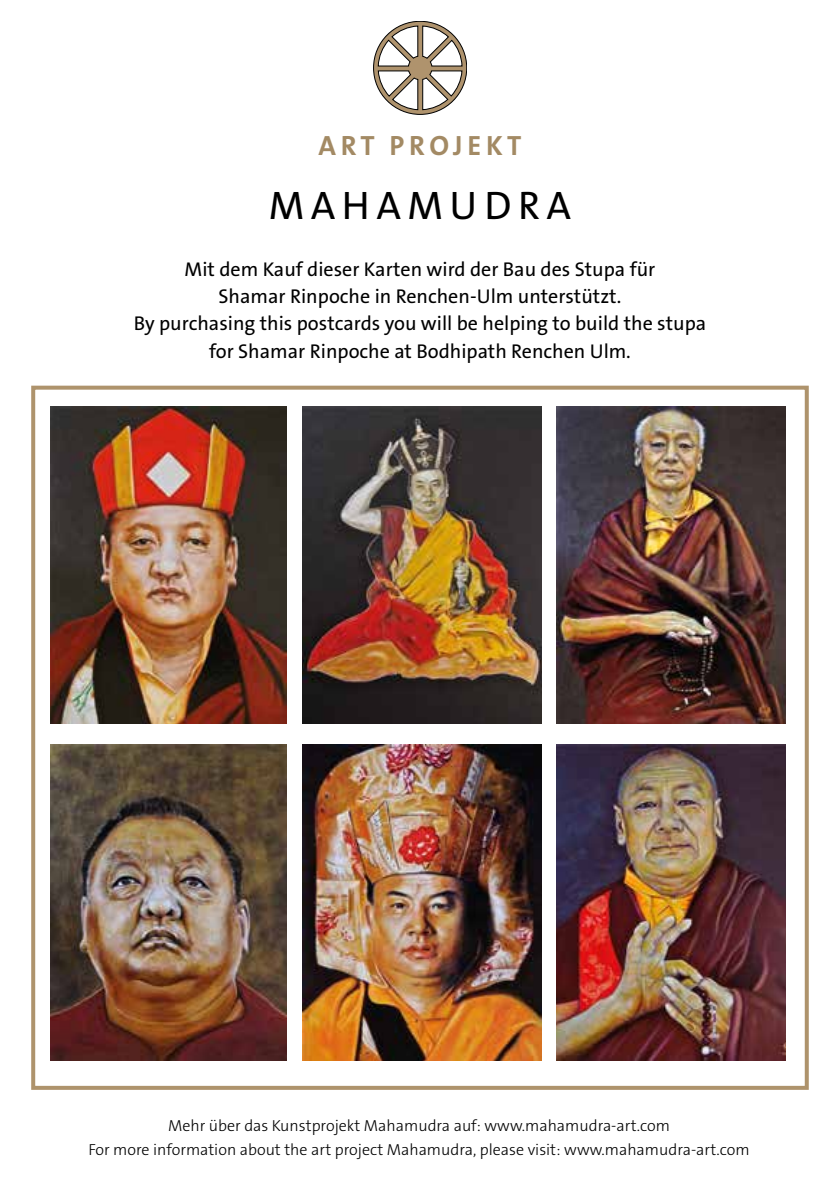
<style>
.page{position:relative;width:840px;height:1191px;background:#fff}
.page>*{position:absolute;margin:0;border:0;box-sizing:border-box;transform-origin:0 0}
.t1{font:40px "The Sans B W5 Plain";letter-spacing:.165em;color:#000}
.t2{font:700 28px "The Sans B W7";letter-spacing:.16em;color:#a38a64}
.t3{font:20px/27px "The Sans B W5 Plain";color:#000;text-align:center}
.t4{font:300 16px/24px "The Sans B W3";color:#000;text-align:center}
</style>
<div class="page">
<svg style="left:373px;top:21px;width:93px;height:93px"></svg>
<div style="left:31px;top:386px;width:777px;height:703px;border:4px solid #ae936c"></div>
<img style="left:556px;top:744px;width:229px;height:316px">
<img style="left:556px;top:407px;width:229px;height:316px">
<img style="left:302px;top:744px;width:239px;height:316px">
<img style="left:51px;top:407px;width:235px;height:316px">
<img style="left:302px;top:407px;width:239px;height:316px">
<img style="left:51px;top:744px;width:235px;height:316px">
<h2 class="t2" style="left:318px;top:128px;width:204px">ART PROJEKT</h2>
<h1 class="t1" style="left:269px;top:180px;width:304px">Mahamudra</h1>
<p class="t3" style="left:134px;top:256px;width:573px">Mit dem Kauf dieser Karten wird der Bau des Stupa für<br>Shamar Rinpoche in Renchen-U lm unterstützt.<br>By purchasing this postcards you will be helping to build the stupa for Shamar Rinpoche at Bodhipath Renchen U lm.</p>
<p class="t4" style="left:88px;top:1113px;width:662px">Mehr über das Kunstprojekt Mahamudra auf: www.mahamudra-art.com<br>For more information about the art project Mahamudra, please visit: www.mahamudra-art.com</p>
</div>
